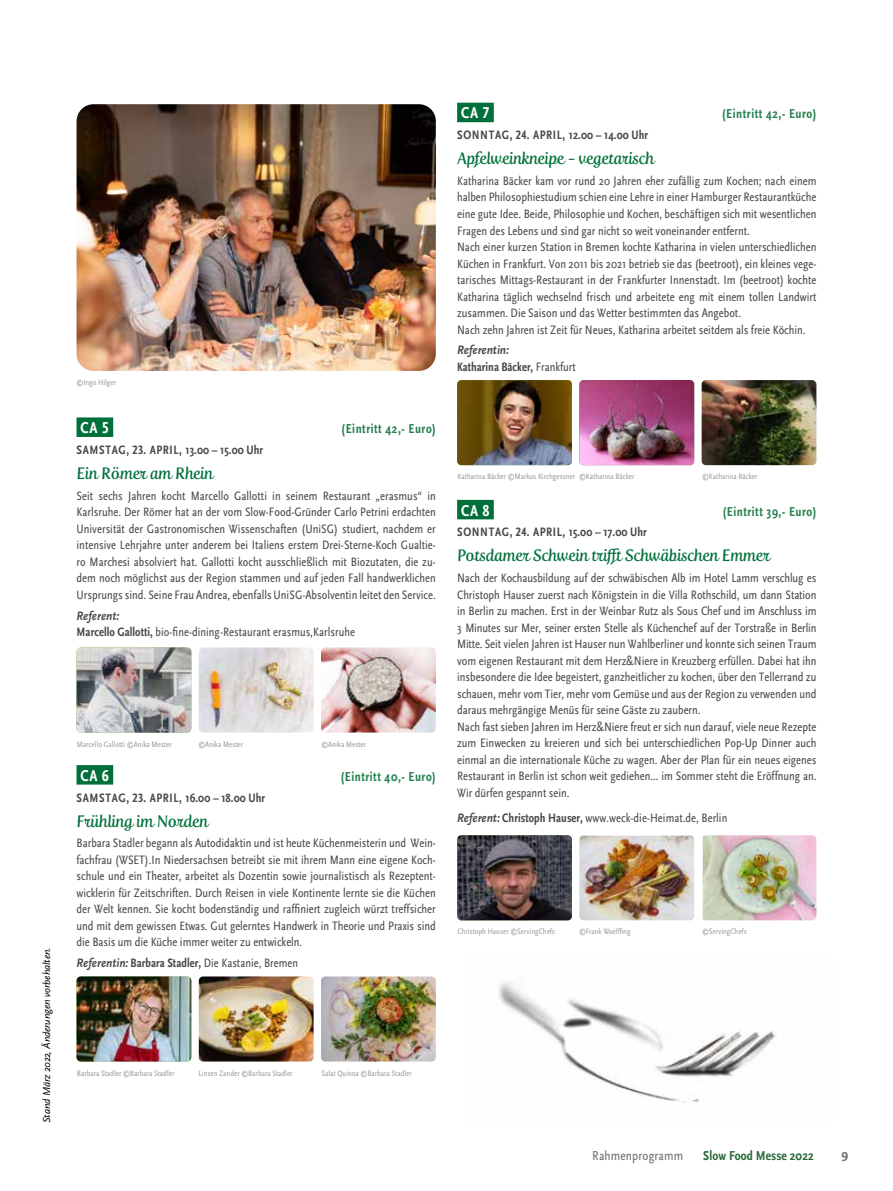
<style>
.page{position:relative;width:893px;height:1191px;background:#fff}
.page>*{position:absolute;margin:0;border:0;box-sizing:border-box;transform-origin:0 0}
.t1{font:16.5px "Fertigo Pro Script";letter-spacing:-.015em;color:#00703a;scale:.96 1}
.t2{font:700 condensed 16.5px "Scala Sans Pro";letter-spacing:.05em;color:#fff}
.t3{font:700 condensed 13.5px "Scala Sans Pro";letter-spacing:.04em;color:#247f4d}
.t4{font:700 condensed 13.5px "Scala Sans Pro";letter-spacing:.01em;color:#286937}
.t5{font:condensed 13.5px "Scala Sans Pro";letter-spacing:.01em;color:#6f6f6e}
.t6{font:700 13.5px "Scala Sans Pro";color:#6f6f6e}
.t7{font:condensed 12.75px/16.5px "Scala Sans Pro";color:#494948}
.t8{font:700 condensed 12.75px "Scala Sans Pro";letter-spacing:.05em;color:#494948}
.t9{font:700 condensed 12.75px/16.5px "Scala Sans Pro";color:#494948}
.t10{font:italic 10.5px "Scala Sans Pro";letter-spacing:-.01em;color:#000}
.t11{font:condensed 8.25px "Scala Sans Pro";color:#9c9d9d}
.s1{font-weight:700;font-style:italic;font-stretch:normal}
.s2{font-weight:700}
.s3{font-style:italic;font-stretch:normal}
.s4{font-weight:400}
</style>
<div class="page">
<img style="left:498px;top:982px;width:278px;height:121px">
<div style="left:77px;top:417px;width:36px;height:20px;background:#00703a"></div>
<div style="left:77px;top:765px;width:36px;height:19px;background:#00703a"></div>
<img style="left:77px;top:647px;width:114px;height:85px">
<img style="left:199px;top:647px;width:115px;height:85px">
<img style="left:321px;top:647px;width:115px;height:85px">
<img style="left:77px;top:976px;width:114px;height:85px">
<img style="left:199px;top:976px;width:115px;height:85px">
<img style="left:321px;top:976px;width:115px;height:85px">
<div style="left:457px;top:103px;width:37px;height:19px;background:#00703a"></div>
<div style="left:457px;top:500px;width:37px;height:19px;background:#00703a"></div>
<img style="left:457px;top:380px;width:115px;height:85px">
<img style="left:579px;top:380px;width:115px;height:85px">
<img style="left:702px;top:380px;width:114px;height:85px">
<img style="left:457px;top:835px;width:115px;height:85px">
<img style="left:579px;top:835px;width:115px;height:85px">
<img style="left:703px;top:835px;width:113px;height:85px">
<img style="left:77px;top:104px;width:359px;height:267px">
<p class="t10" style="left:41px;top:1123px;width:177px;rotate:-90deg">Stand März 2022, Änderungen vorbehalten.</p>
<p class="t11" style="left:77px;top:377px;width:41px">©Ingo Hilger</p>
<p class="t2" style="left:80px;top:418px;width:30px">CA 5</p>
<p class="t3" style="left:342px;top:421px;width:96px">(Eintritt 42,- Euro)</p>
<p class="t8" style="left:77px;top:442px;width:188px">SAMSTAG, 23. APRIL, 13.00 – 15.00 Uhr</p>
<p class="t1" style="left:77px;top:464px;width:144px">Ein Römer am Rhein</p>
<p class="t7" style="left:77px;top:487px;width:361px;text-align:justify">Seit sechs Jahren kocht Marcello Gallotti in seinem Restaurant „erasmus“ in Karlsruhe. Der Römer hat an der vom Slow-Food-Gründer Carlo Petrini erdachten Universität der Gastronomischen Wissenschaften (UniSG) studiert, nachdem er intensive Lehrjahre unter anderem bei Italiens erstem Drei-Sterne-Koch Gualtie&shy;ro Marchesi absolviert hat. Gallotti kocht ausschließlich mit Biozutaten, die zu&shy;dem noch möglichst aus der Region stammen und auf jeden Fall handwerklichen Ursprungs sind. Seine Frau Andrea, ebenfalls UniSG-Absolventin leitet den Service.</p>
<p class="t7" style="left:77px;top:607px;width:280px"><span class="s1">Referent:<br></span><span class="s2">Marcello Gallotti,</span> bio-fine-dining-Restaurant erasmus,Karlsruhe</p>
<p class="t11" style="left:77px;top:739px;width:96px">Marcello Gallotti ©Anika Mester</p>
<p class="t11" style="left:198px;top:739px;width:46px">©Anika Mester</p>
<p class="t11" style="left:321px;top:739px;width:46px">©Anika Mester</p>
<p class="t2" style="left:80px;top:766px;width:30px">CA 6</p>
<p class="t3" style="left:341px;top:768px;width:97px">(Eintritt 40,- Euro)</p>
<p class="t8" style="left:77px;top:790px;width:190px">SAMSTAG, 23. APRIL, 16.00 – 18.00 Uhr</p>
<p class="t1" style="left:77px;top:811px;width:139px">Frühling im Norden</p>
<p class="t7" style="left:77px;top:835px;width:361px;text-align:justify">Barbara Stadler begann als Autodidaktin und ist heute Küchenmeisterin und Wein&shy;fachfrau (WSET).In Niedersachsen betreibt sie mit ihrem Mann eine eigene Koch&shy;schule und ein Theater, arbeitet als Dozentin sowie journalistisch als Rezeptent&shy;wicklerin für Zeitschriften. Durch Reisen in viele Kontinente lernte sie die Küchen der Welt kennen. Sie kocht bodenständig und raffiniert zugleich würzt treffsicher und mit dem gewissen Etwas. Gut gelerntes Handwerk in Theorie und Praxis sind die Basis um die Küche immer weiter zu entwickeln.</p>
<p class="t7" style="left:77px;top:954px;width:223px"><span class="s1">Referentin:</span> <span class="s2">Barbara Stadler,</span> Die Kastanie, Bremen</p>
<p class="t2" style="left:461px;top:103px;width:30px">CA 7</p>
<p class="t3" style="left:722px;top:106px;width:96px">(Eintritt 42,- Euro)</p>
<p class="t8" style="left:457px;top:128px;width:193px">SONNTAG, 24. APRIL, 12.00 – 14.00 Uhr</p>
<p class="t1" style="left:457px;top:149px;width:207px">Apfelweinkneipe - vegetarisch</p>
<p class="t7" style="left:457px;top:172px;width:361px">Katharina Bäcker kam vor rund 20 Jahren eher zufällig zum Kochen; nach einem halben Philosophiestudium schien eine Lehre in einer Hamburger Restaurantküche eine gute Idee. Beide, Philosophie und Kochen, beschäftigen sich mit wesentlichen Fragen des Lebens und sind gar nicht so weit voneinander entfernt.<br>Nach einer kurzen Station in Bremen kochte Katharina in vielen unterschiedlichen Küchen in Frankfurt. Von 2011 bis 2021 betrieb sie das (beetroot), ein kleines vege&shy;tarisches Mittags-Restaurant in der Frankfurter Innenstadt. Im (beetroot) kochte Katharina täglich wechselnd frisch und arbeitete eng mit einem tollen Landwirt zusammen. Die Saison und das Wetter bestimmten das Angebot.<br>Nach zehn Jahren ist Zeit für Neues, Katharina arbeitet seitdem als freie Köchin.</p>
<p class="t9" style="left:457px;top:342px;width:120px"><span class="s3">Referentin:<br></span>Katharina Bäcker, <span class="s4">Frankfurt</span></p>
<p class="t11" style="left:458px;top:471px;width:179px">Katharina Bäcker ©Markus Kirchgessner ©Katharina Bäcker</p>
<p class="t11" style="left:702px;top:471px;width:57px">©Katharina Bäcker</p>
<p class="t2" style="left:461px;top:500px;width:30px">CA 8</p>
<p class="t3" style="left:723px;top:503px;width:95px">(Eintritt 39,- Euro)</p>
<p class="t8" style="left:457px;top:525px;width:191px">SONNTAG, 24. APRIL, 15.00 – 17.00 Uhr</p>
<p class="t1" style="left:457px;top:546px;width:327px">Potsdamer Schwein trifft Schwäbischen Emmer</p>
<p class="t7" style="left:457px;top:569px;width:361px">Nach der Kochausbildung auf der schwäbischen Alb im Hotel Lamm verschlug es Christoph Hauser zuerst nach Königstein in die Villa Rothschild, um dann Station in Berlin zu machen. Erst in der Weinbar Rutz als Sous Chef und im Anschluss im 3 Minutes sur Mer, seiner ersten Stelle als Küchenchef auf der Torstraße in Berlin Mitte. Seit vielen Jahren ist Hauser nun Wahlberliner und konnte sich seinen Traum vom eigenen Restaurant mit dem Herz&amp;Niere in Kreuzberg erfüllen. Dabei hat ihn insbesondere die Idee begeistert, ganzheitlicher zu kochen, über den Tellerrand zu schauen, mehr vom Tier, mehr vom Gemüse und aus der Region zu verwenden und daraus mehrgängige Menüs für seine Gäste zu zaubern.<br>Nach fast sieben Jahren im Herz&amp;Niere freut er sich nun darauf, viele neue Rezepte zum Einwecken zu kreieren und sich bei unterschiedlichen Pop-Up Dinner auch einmal an die internationale Küche zu wagen. Aber der Plan für ein neues eigenes Restaurant in Berlin ist schon weit gediehen... im Sommer steht die Eröffnung an.<br>Wir dürfen gespannt sein.</p>
<p class="t7" style="left:457px;top:809px;width:272px"><span class="s1">Referent:</span> <span class="s2">Christoph Hauser,</span> www.weck-die-Heimat.de, Berlin</p>
<p class="t11" style="left:458px;top:927px;width:99px">Christoph Hauser ©ServingChefs</p>
<p class="t11" style="left:579px;top:927px;width:53px">©Frank Woelffing</p>
<p class="t11" style="left:702px;top:927px;width:46px">©ServingChefs</p>
<p class="t11" style="left:77px;top:1068px;width:99px">Barbara Stadler ©Barbara Stadler</p>
<p class="t11" style="left:198px;top:1068px;width:96px">Linsen Zander ©Barbara Stadler</p>
<p class="t11" style="left:321px;top:1068px;width:92px">Salat Quinoa ©Barbara Stadler</p>
<p class="t5" style="left:592px;top:1148px;width:92px">Rahmenprogramm</p>
<p class="t4" style="left:703px;top:1148px;width:112px">Slow Food Messe 2022</p>
<p class="t6" style="left:842px;top:1148px;width:8px">9</p>
</div>
